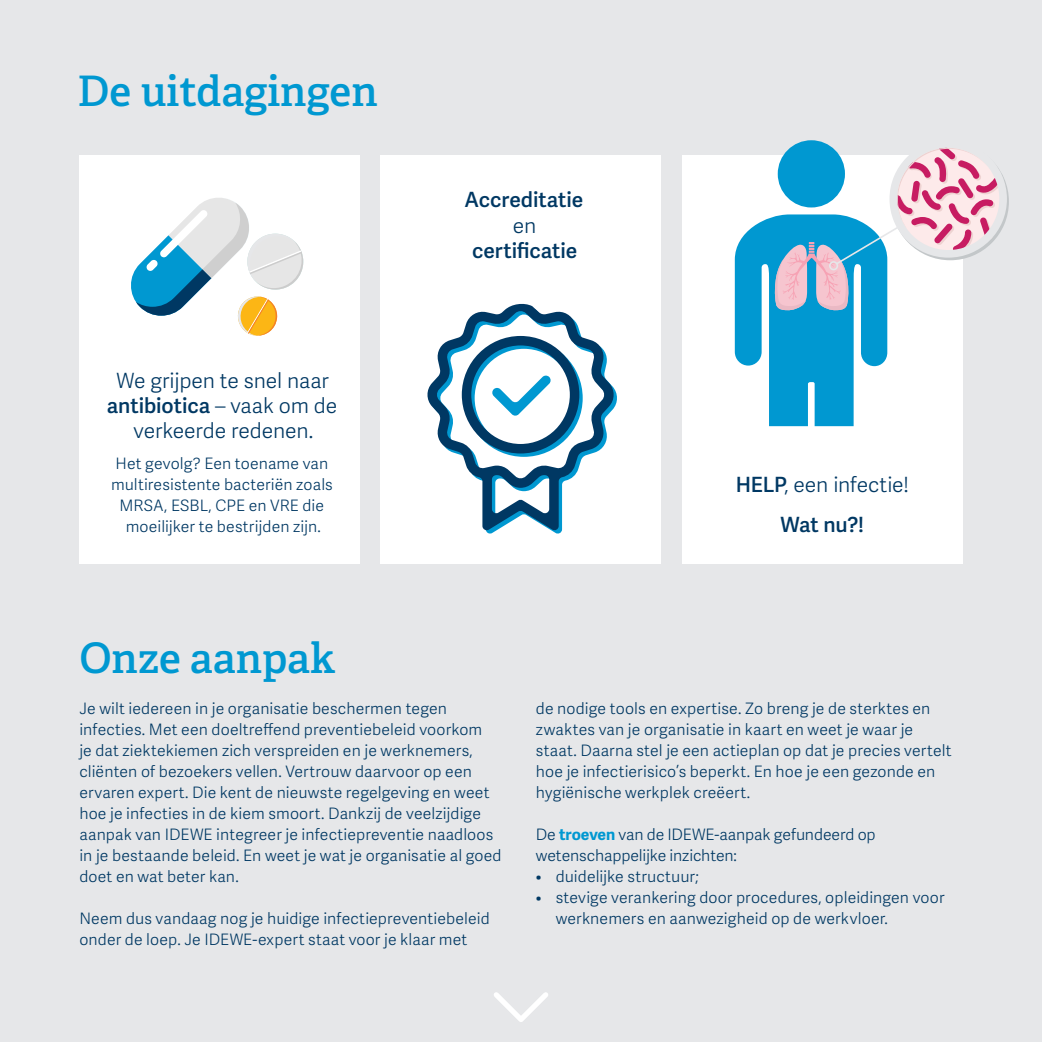
<style>
.page{position:relative;width:1042px;height:1042px;background:#e6e7e9}
.page>*{position:absolute;margin:0;border:0;box-sizing:border-box;transform-origin:0 0}
.t1{font:600 42px "Adelle";color:#0098d1}
.t2{font:300 21px/25.2px "Adelle Sans";letter-spacing:-.005em;color:#003863;text-align:center}
.t3{font:600 21px "Adelle Sans";color:#003863}
.t4{font:300 15.75px/21px "Adelle Sans";letter-spacing:.01em;color:#003863}
.s1{font-weight:600}
.s2{font-weight:700;color:#0098d1}
</style>
<div class="page">
<div style="left:79px;top:156px;width:281px;height:408px;background:#fff"></div>
<div style="left:381px;top:156px;width:280px;height:408px;background:#fff"></div>
<div style="left:682px;top:156px;width:280px;height:408px;background:#fff"></div>
<svg style="left:427px;top:303px;width:188px;height:228px"></svg>
<svg style="left:735px;top:140px;width:274px;height:286px"></svg>
<svg style="left:131px;top:198px;width:173px;height:138px"></svg>
<svg style="left:494px;top:992px;width:54px;height:30px"></svg>
<h1 class="t1" style="left:78px;top:65px;width:302px">De uitdagingen</h1>
<h2 class="t2" style="left:107px;top:368px;width:232px">We grijpen te snel naar <span class="s1">antibiotica</span> – vaak om de verkeerde redenen.</h2>
<p class="t4" style="left:111px;top:453px;width:223px;text-align:center">Het gevolg? Een toename van multiresistente bacteriën zoals<br>MRSA, ESBL, CPE en VRE die moeilijker te bestrijden zijn.</p>
<h2 class="t3" style="left:464px;top:188px;width:120px">Accreditatie</h2>
<h2 class="t2" style="left:513px;top:213px;width:25px">en</h2>
<h2 class="t3" style="left:472px;top:238px;width:107px">certificatie</h2>
<h2 class="t2" style="left:736px;top:465px;width:175px;line-height:40.1px"><span class="s1">HELP</span>, een infectie!<br><span class="s1">Wat nu?!</span></h2>
<h1 class="t1" style="left:79px;top:631px;width:257px">Onze aanpak</h1>
<p class="t4" style="left:79px;top:698px;width:424px">Je wilt iedereen in je organisatie beschermen tegen infecties. Met een doeltreffend preventiebeleid voorkom<br>je dat ziektekiemen zich verspreiden en je werknemers, cliënten of bezoekers vellen. Vertrouw daarvoor op een ervaren expert. Die kent de nieuwste regelgeving en weet hoe je infecties in de kiem smoort. Dankzij de veelzijdige aanpak van IDEWE integreer je infectiepreventie naadloos in je bestaande beleid. En weet je wat je organisatie al goed doet en wat beter kan.</p>
<p class="t4" style="left:79px;top:908px;width:412px">Neem dus vandaag nog je huidige infectiepreventiebeleid onder de loep. Je IDEWE-expert staat voor je klaar met</p>
<p class="t4" style="left:536px;top:698px;width:417px">de nodige tools en expertise. Zo breng je de sterktes en zwaktes van je organisatie in kaart en weet je waar je staat. Daarna stel je een actieplan op dat je precies vertelt hoe je infectierisico’s beperkt. En hoe je een gezonde en hygiënische werkplek creëert.</p>
<p class="t4" style="left:536px;top:824px;width:341px">De <span class="s2">troeven</span> van de IDEWE-aanpak gefundeerd op wetenschappelijke inzichten:</p>
<p class="t4" style="left:536px;top:866px;width:164px">• duidelijke structuur;</p>
<p class="t4" style="left:556px;top:887px;width:390px;text-indent:-20px">• stevige verankering door procedures, opleidingen voor werknemers en aanwezigheid op de werkvloer.</p>
</div>
